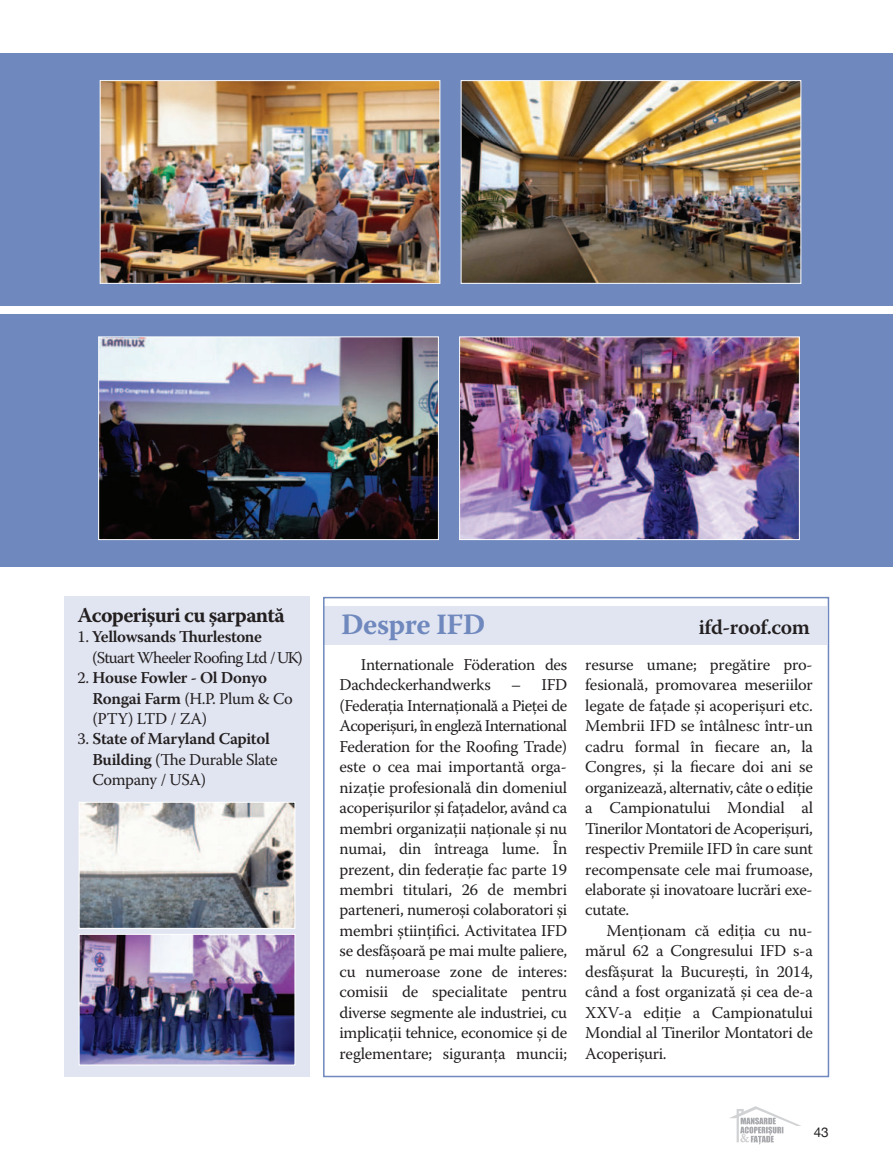
<style>
.page{position:relative;width:893px;height:1170px;background:#fff}
.page>*{position:absolute;margin:0;border:0;box-sizing:border-box;transform-origin:0 0}
.t1{font:700 29.4px "Warnock Pro";letter-spacing:-.02em;color:#6f88bd}
.t2{font:700 21px "Warnock Pro";letter-spacing:-.03em;color:#231f20}
.t3{font:600 21px "Warnock Pro";letter-spacing:-.02em;color:#231f20}
.t4{font:16.5px/20.4px "Warnock Pro";letter-spacing:-.02em;color:#231f20;text-align:justify}
.t5{font:600 16.5px/20.4px "Warnock Pro";letter-spacing:-.02em;color:#231f20}
.t6{font:16.5px/20.4px "Warnock Pro";letter-spacing:-.05em;color:#231f20}
.t7{font:13.5px "Helvetica Neue";color:#231f20}
.s1{font-weight:600}
.s2{font-weight:400}
</style>
<div class="page">
<div style="left:0;top:313px;width:893px;height:253px;background:#6f88bd"></div>
<div style="left:0;top:53px;width:893px;height:253px;background:#6f88bd"></div>
<div style="left:323px;top:606px;width:503px;height:38px;background:#e1e5f1"></div>
<svg style="left:730px;top:1106px;width:71px;height:38px"></svg>
<img style="left:100px;top:338px;width:337px;height:200px">
<div style="left:98px;top:336px;width:341px;height:204px;border:1px solid #fff"></div>
<img style="left:102px;top:82px;width:336px;height:200px">
<div style="left:100px;top:80px;width:340px;height:204px;border:1px solid #fff"></div>
<img style="left:463px;top:82px;width:336px;height:200px">
<div style="left:461px;top:80px;width:340px;height:204px;border:1px solid #fff"></div>
<img style="left:461px;top:338px;width:337px;height:200px">
<div style="left:459px;top:336px;width:341px;height:204px;border:1px solid #fff"></div>
<div style="left:64px;top:596px;width:245px;height:480px;background:#e1e5f1"></div>
<img style="left:81px;top:803px;width:212px;height:123px">
<div style="left:79px;top:801px;width:216px;height:127px;border:1px solid #fff"></div>
<img style="left:81px;top:935px;width:212px;height:128px">
<div style="left:79px;top:933px;width:216px;height:132px;border:1px solid #fff"></div>
<div style="left:323px;top:597px;width:506px;height:480px;border:2px solid #6f88bd"></div>
<p class="t2" style="left:78px;top:607px;width:209px">Acoperișuri cu șarpantă</p>
<p class="t6" style="left:92px;top:627px;width:212px;text-indent:-15px">1. <span class="s1">Yellowsands Thurlestone </span>(Stuart Wheeler Roofing Ltd / UK)</p>
<p class="t5" style="left:92px;top:669px;width:202px;text-indent:-15px"><span class="s2">2.</span> House Fowler - Ol Donyo<br>Rongai Farm <span class="s2">(H.P. Plum &amp; Co (PTY) LTD / ZA)</span></p>
<p class="t4" style="left:92px;top:729px;width:187px;text-align:left;text-indent:-15px">3. <span class="s1">State of Maryland Capitol<br>Building</span> (The Durable Slate<br>Company / USA)</p>
<h1 class="t1" style="left:341px;top:613px;width:146px">Despre IFD</h1>
<p class="t3" style="left:699px;top:619px;width:113px">ifd-roof.com</p>
<p class="t4" style="left:340px;top:654px;width:229px;text-indent:21px">Internationale Föderation des Dachdeckerhandwerks – IFD (Fede rația Internațională a Pieței de Aco pe rișuri, în engleză International Federation for the Roofing Trade) este o cea mai im por tantă orga - nizație pro fesională din domeniul acoperișurilor și fațadelor, având ca membri orga ni zații naționale și nu numai, din întreaga lume. În prezent, din federație fac parte 19 membri titulari, 26 de membri parteneri, numeroși colaboratori și membri științifici. Activitatea IFD se des fășoară pe mai multe paliere, cu numeroase zone de interes: comisii de specialitate pentru diverse seg men te ale industriei, cu implicații tehnice, economice și de regle men tare; siguranța muncii;</p>
<p class="t4" style="left:585px;top:654px;width:229px">resurse umane; pregătire pro - fesională, pro mo varea meseriilor legate de fațade și aco perișuri etc.<br>Membrii IFD se întâlnesc într-un cadru formal în fiecare an, la Congres, și la fiecare doi ani se organizează, alternativ, câte o ediție a Campionatului Mon dial al Tinerilor Montatori de Aco perișuri, respectiv Premiile IFD în care sunt recompensate cele mai frumoase, elaborate și inovatoare lucrări exe - cutate.</p>
<p class="t4" style="left:585px;top:920px;width:229px;text-indent:21px">Menționam că ediția cu nu - mărul 62 a Congresului IFD s-a des fășurat la București, în 2014, când a fost organizată și cea de-a XXV-a ediție a Campionatului Mondial al Tinerilor Montatori de Acoperișuri.</p>
<p class="t7" style="left:814px;top:1124px;width:17px">43</p>
</div>
